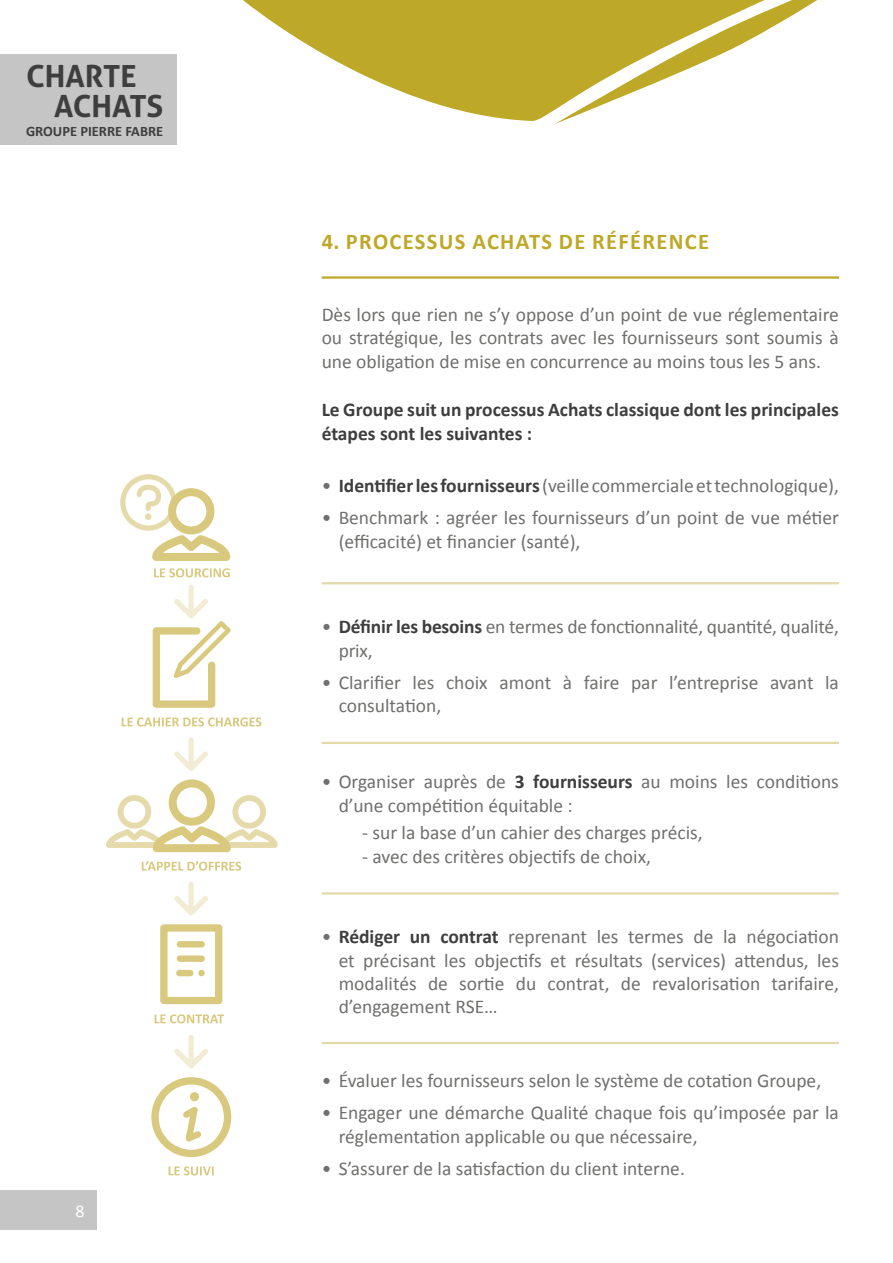
<style>
.page{position:relative;width:893px;height:1263px;background:#fff}
.page>*{position:absolute;margin:0;border:0;box-sizing:border-box;transform-origin:0 0}
.t1{font:700 30.6px "Aller";color:#3f3e3e}
.t2{font:700 22.5px "Calibri";letter-spacing:.06em;color:#bda827}
.t3{font:19.5px/23.4px "Calibri";color:#6f6f6e}
.t4{font:700 19.5px/23.4px "Calibri";color:#3f3e3e}
.t5{font:18px "Calibri";color:#fff}
.t6{font:700 14.4px "Calibri";color:#3f3e3e}
.s1{font-weight:700;color:#3f3e3e}
</style>
<div class="page">
<svg style="left:243px;top:0;width:574px;height:121px;fill:#bda827"></svg>
<div style="left:0;top:54px;width:176px;height:91px;background:#c5c5c5"></div>
<div style="left:0;top:1191px;width:97px;height:39px;background:#c5c5c5"></div>
<hr style="left:322px;top:276px;width:517px;height:3px;background:#bda827">
<hr style="left:322px;top:582px;width:517px;height:2px;background:#e4daa9">
<hr style="left:322px;top:742px;width:517px;height:2px;background:#e4daa9">
<hr style="left:322px;top:892px;width:517px;height:3px;background:#e4daa9">
<hr style="left:322px;top:1042px;width:517px;height:2px;background:#e4daa9">
<svg style="left:120px;top:474px;width:110px;height:87px"></svg>
<svg style="left:106px;top:779px;width:172px;height:73px"></svg>
<svg style="left:174px;top:737px;width:34px;height:34px"></svg>
<svg style="left:174px;top:882px;width:34px;height:33px"></svg>
<svg style="left:174px;top:1035px;width:34px;height:33px"></svg>
<svg style="left:153px;top:585px;width:78px;height:123px"></svg>
<svg style="left:160px;top:924px;width:62px;height:80px"></svg>
<svg style="left:151px;top:1077px;width:80px;height:80px"></svg>
<svg style="left:154px;top:568px;width:76px;height:9px"></svg>
<svg style="left:122px;top:717px;width:139px;height:9px"></svg>
<svg style="left:142px;top:861px;width:99px;height:10px"></svg>
<svg style="left:155px;top:1014px;width:69px;height:9px"></svg>
<svg style="left:169px;top:1166px;width:45px;height:9px"></svg>
<h1 class="t1" style="left:26px;top:58px;width:112px">CHARTE</h1>
<p class="t6" style="left:26px;top:122px;width:139px">GROUPE PIERRE FABRE</p>
<h1 class="t1" style="left:54px;top:87px;width:111px">ACHATS</h1>
<p class="t5" style="left:75px;top:1200px;width:11px">8</p>
<p class="t2" style="left:322px;top:227px;width:389px">4. PROCESSUS ACHATS DE RÉFÉRENCE</p>
<p class="t3" style="left:322px;top:303px;width:519px;text-align:justify">Dès lors que rien ne s’y oppose d’un point de vue réglementaire ou stratégique, les contrats avec les fournisseurs sont soumis à une obligation de mise en concurrence au moins tous les 5 ans.</p>
<p class="t4" style="left:322px;top:398px;width:519px">Le Groupe suit un processus Achats classique dont les principales étapes sont les suivantes :</p>
<p class="t3" style="left:322px;top:474px;width:519px">• <span class="s1">Identifier les fournisseurs</span>(veillecommercialeettechnologique),</p>
<p class="t3" style="left:339px;top:506px;width:502px;text-indent:-17px">• Benchmark : agréer les fournisseurs d’un point de vue métier (efficacité) et financier (santé),</p>
<p class="t3" style="left:339px;top:615px;width:502px;text-indent:-17px">• <span class="s1">Définir les besoins</span> en termes de fonctionnalité, quantité, qualité, prix,</p>
<p class="t3" style="left:339px;top:671px;width:502px;text-indent:-17px">• Clarifier les choix amont à faire par l’entreprise avant la consultation,</p>
<p class="t3" style="left:339px;top:770px;width:502px;text-indent:-17px">• Organiser auprès de <span class="s1">3 fournisseurs</span> au moins les conditions d’une compétition équitable :</p>
<p class="t3" style="left:362px;top:821px;width:342px">- sur la base d’un cahier des charges précis,</p>
<p class="t3" style="left:362px;top:845px;width:290px">- avec des critères objectifs de choix,</p>
<p class="t3" style="left:339px;top:925px;width:502px;text-align:justify;text-indent:-17px">• <span class="s1">Rédiger un contrat</span> reprenant les termes de la négociation et précisant les objectifs et résultats (services) attendus, les modalités de sortie du contrat, de revalorisation tarifaire, d’engagement RSE…</p>
<p class="t3" style="left:322px;top:1069px;width:501px">• Évaluer les fournisseurs selon le système de cotation Groupe,</p>
<p class="t3" style="left:339px;top:1101px;width:502px;text-indent:-17px">• Engager une démarche Qualité chaque fois qu’imposée par la réglementation applicable ou que nécessaire,</p>
<p class="t3" style="left:322px;top:1156px;width:365px">• S’assurer de la satisfaction du client interne.</p>
</div>
